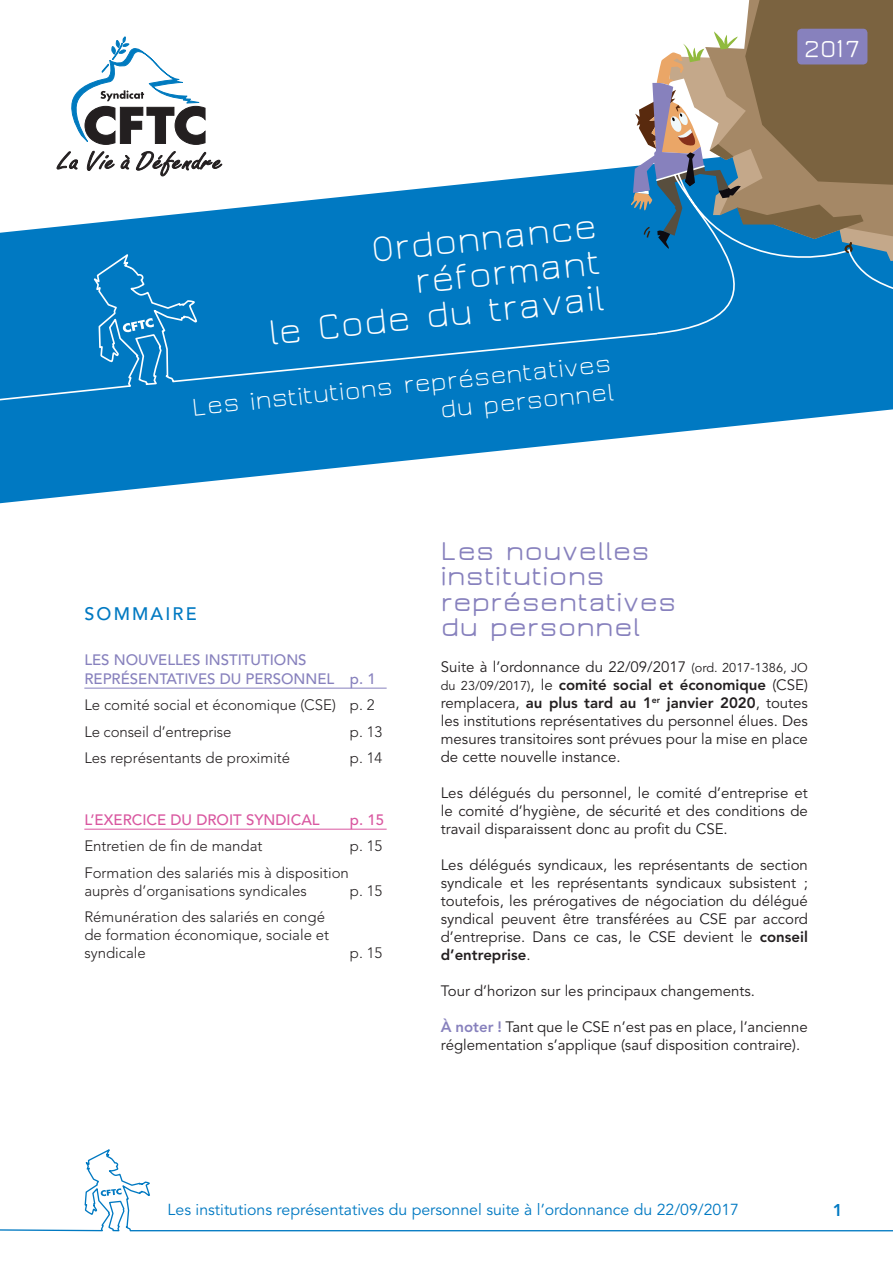
<style>
.page{position:relative;width:893px;height:1263px;background:#fff}
.page>*{position:absolute;margin:0;border:0;box-sizing:border-box;transform-origin:0 0}
.t1{font:300 39px/36px "Jura";color:#fff;text-align:right}
.t2{font:500 28.5px/25.5px "Jura";color:#8781bd}
.t3{font:300 27px/28.5px "Jura";color:#fff;text-align:right}
.t4{font:500 25.5px "Jura";color:#fff}
.t5{font:500 18px "Avenir";letter-spacing:.12em;color:#0079c2}
.t6{font:800 16.95px "Avenir";color:#0079c2}
.t7{font:15.9px "Avenir";color:#0079c2}
.t8{font:15px/18px "Avenir";color:#231f20;text-align:justify}
.t9{font:300 15px/18px "Avenir";color:#231f20}
.t10{font:500 15px/19px "Avenir";color:#8781bd}
.t11{font:500 15px "Avenir";color:#d957a0}
.s1{font-size:12.75px}
.s2{font-weight:800}
.s3{font-weight:800;color:#8781bd}
</style>
<div class="page">
<svg style="left:1px;top:1149px;width:892px;height:83px"></svg>
<svg style="left:101px;top:1188px;width:24px;height:44px"></svg>
<svg style="left:0;top:150px;width:893px;height:353px;fill:#0079c2"></svg>
<div style="left:0;top:251px;width:659px;height:176px;background:#0079c2"></div>
<svg style="left:123px;top:318px;width:39px;height:68px;background:#2d90cc"></svg>
<svg style="left:631px;top:0;width:262px;height:335px;background:#6a8791"></svg>
<svg style="left:57px;top:151px;width:21px;height:19px"></svg>
<svg style="left:87px;top:151px;width:28px;height:20px"></svg>
<svg style="left:121px;top:155px;width:9px;height:14px"></svg>
<svg style="left:136px;top:151px;width:86px;height:25px"></svg>
<svg style="left:71px;top:36px;width:135px;height:109px"></svg>
<div style="left:797px;top:29px;width:70px;height:35px;background:#8781bd;border-radius:4px"></div>
<hr style="left:84px;top:688px;width:303px;height:1px;background:#8781bd">
<hr style="left:84px;top:829px;width:303px;height:1px;background:#d957a0">
<h1 class="t1" style="left:260px;top:243px;width:339px;rotate:-6deg">Ordonnance réformant<br>le Code du travail</h1>
<h3 class="t3" style="left:191px;top:393px;width:422px;rotate:-6deg">Les institutions représentatives du personnel</h3>
<h3 class="t4" style="left:804px;top:36px;width:58px">2017</h3>
<p class="t5" style="left:84px;top:604px;width:114px">SOMMAIRE</p>
<p class="t10" style="left:84px;top:650px;width:293px">LES NOUVELLES INSTITUTIONS<br>REPRÉSENTATIVES DU PERSONNEL p. 1</p>
<p class="t9" style="left:84px;top:691px;width:292px;line-height:26.5px">Le comité social et économique (CSE) p. 2<br>Le conseil d’entreprise</p>
<p class="t9" style="left:350px;top:722px;width:34px">p. 13</p>
<p class="t9" style="left:84px;top:749px;width:207px">Les représentants de proximité</p>
<p class="t9" style="left:350px;top:749px;width:34px">p. 14</p>
<p class="t11" style="left:84px;top:811px;width:237px">L’EXERCICE DU DROIT SYNDICAL</p>
<p class="t11" style="left:350px;top:811px;width:36px">p. 15</p>
<p class="t9" style="left:84px;top:837px;width:180px">Entretien de fin de mandat</p>
<p class="t9" style="left:350px;top:837px;width:34px">p. 15</p>
<p class="t9" style="left:84px;top:863px;width:266px">Formation des salariés mis à disposition auprès d’organisations syndicales</p>
<p class="t9" style="left:350px;top:881px;width:34px">p. 15</p>
<p class="t9" style="left:84px;top:908px;width:246px">Rémunération des salariés en congé de formation économique, sociale et syndicale</p>
<p class="t9" style="left:350px;top:944px;width:34px">p. 15</p>
<h2 class="t2" style="left:441px;top:538px;width:237px">Les nouvelles institutions représentatives du personnel</h2>
<p class="t8" style="left:441px;top:658px;width:369px">Suite à l’ordonnance du 22/09/2017 <span class="s1">(ord. 2017-1386, JO du 23/09/2017)</span>, le <span class="s2">comité social et économique</span> (CSE) remplacera, <span class="s2">au plus tard au 1</span><sup>er</sup> <span class="s2">janvier 2020</span>, toutes les institutions représentatives du personnel élues. Des mesures transitoires sont prévues pour la mise en place de cette nouvelle instance.</p>
<p class="t8" style="left:441px;top:784px;width:369px">Les délégués du personnel, le comité d’entreprise et le comité d’hygiène, de sécurité et des conditions de travail disparaissent donc au profit du CSE.</p>
<p class="t8" style="left:441px;top:856px;width:369px">Les délégués syndicaux, les représentants de section syndicale et les représentants syndicaux subsistent ; toutefois, les prérogatives de négociation du délégué syndical peuvent être transférées au CSE par accord d’entreprise. Dans ce cas, le CSE devient le <span class="s2">conseil d’entreprise</span>.</p>
<p class="t8" style="left:441px;top:982px;width:316px">Tour d’horizon sur les principaux changements.</p>
<p class="t8" style="left:441px;top:1018px;width:369px"><span class="s3">À noter !</span> Tant que le CSE n’est pas en place, l’ancienne réglementation s’applique (sauf disposition contraire).</p>
<p class="t7" style="left:168px;top:1200px;width:573px">Les institutions représentatives du personnel suite à l’ordonnance du 22/09/2017</p>
<p class="t6" style="left:833px;top:1200px;width:12px">1</p>
</div>
